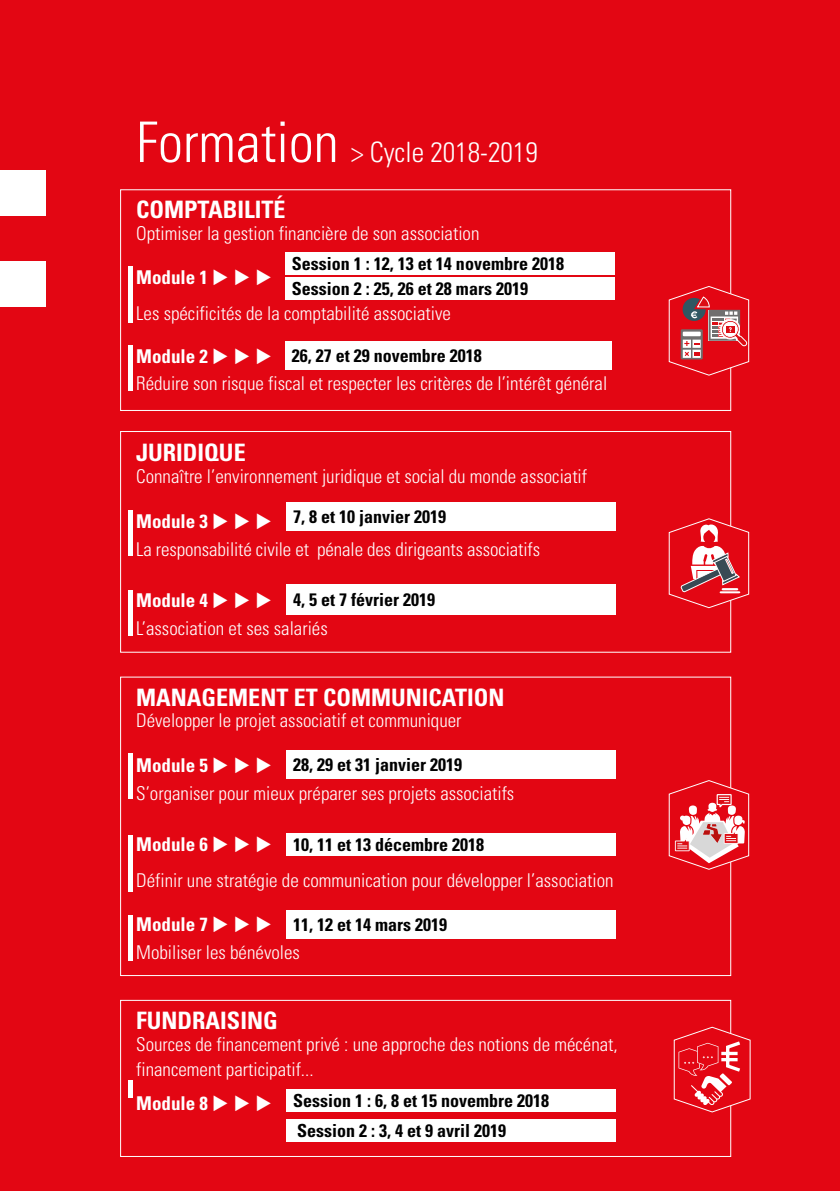
<style>
.page{position:relative;width:840px;height:1191px;background:#fff}
.page>*{position:absolute;margin:0;border:0;box-sizing:border-box;transform-origin:0 0}
.t1{font:300 condensed 28px "Univers LT Std";color:#fff}
.t2{font:700 condensed 24px "Univers LT Std";color:#fff}
.t3{font:300 condensed 19px/27.8px "Univers LT Std";color:#fff}
.t4{font:700 condensed 19px "Univers LT Std";color:#fff}
.t5{font:700 condensed 18px/25px "Univers LT Std";color:#000}
.s1{font-size:56px}
.s2{font-weight:700}
</style>
<div class="page">
<div style="left:0;top:0;width:839px;height:1191px;background:#e30613"></div>
<div style="left:120px;top:431px;width:610px;height:221px;border:1px solid #fff"></div>
<div style="left:120px;top:999px;width:610px;height:158px;border:1px solid #fff"></div>
<div style="left:120px;top:189px;width:610px;height:222px;border:1px solid #fff"></div>
<svg style="left:668px;top:518px;width:81px;height:91px"></svg>
<svg style="left:668px;top:779px;width:81px;height:91px"></svg>
<svg style="left:668px;top:285px;width:81px;height:91px"></svg>
<hr style="left:682px;top:332px;width:18px;height:4px;background:#fff">
<svg style="left:673px;top:1026px;width:78px;height:87px"></svg>
<div style="left:0;top:170px;width:45px;height:45px;background:#fff"></div>
<div style="left:0;top:261px;width:45px;height:45px;background:#fff"></div>
<div style="left:285px;top:252px;width:329px;height:23px;background:#fff"></div>
<div style="left:285px;top:277px;width:329px;height:23px;background:#fff"></div>
<div style="left:285px;top:341px;width:326px;height:28px;background:#fff"></div>
<div style="left:286px;top:503px;width:329px;height:28px;background:#fff"></div>
<div style="left:286px;top:584px;width:329px;height:31px;background:#fff"></div>
<div style="left:286px;top:750px;width:329px;height:28px;background:#fff"></div>
<div style="left:286px;top:833px;width:329px;height:23px;background:#fff"></div>
<div style="left:286px;top:910px;width:329px;height:28px;background:#fff"></div>
<div style="left:286px;top:1089px;width:329px;height:23px;background:#fff"></div>
<div style="left:286px;top:1118px;width:329px;height:23px;background:#fff"></div>
<hr style="left:128px;top:914px;width:4px;height:46px;background:#fff">
<hr style="left:128px;top:1081px;width:4px;height:17px;background:#fff">
<hr style="left:128px;top:835px;width:4px;height:56px;background:#fff">
<hr style="left:128px;top:753px;width:4px;height:45px;background:#fff">
<hr style="left:128px;top:590px;width:4px;height:46px;background:#fff">
<hr style="left:128px;top:511px;width:4px;height:45px;background:#fff">
<hr style="left:128px;top:345px;width:4px;height:46px;background:#fff">
<hr style="left:128px;top:266px;width:4px;height:57px;background:#fff">
<h1 class="t1" style="left:136px;top:135px;width:403px"><span class="s1">Formation</span> &gt; Cycle 2018-2019</h1>
<p class="t2" style="left:136px;top:194px;width:151px">COMPTABILITÉ</p>
<p class="t3" style="left:136px;top:219px;width:344px">Optimiser la gestion financière de son association</p>
<p class="t3" style="left:136px;top:260px;width:316px;line-height:35.8px"><span class="s2">Module 1</span> ◆ ◆ ◆<br>Les spécificités de la comptabilité associative</p>
<p class="t3" style="left:136px;top:342px;width:472px"><span class="s2">Module 2</span> ◆ ◆ ◆<br>Réduire son risque fiscal et respecter les critères de l’intérêt général</p>
<p class="t5" style="left:292px;top:251px;width:273px">Session 1 : 12, 13 et 14 novembre 2018<br>Session 2 : 25, 26 et 28 mars 2019</p>
<p class="t5" style="left:292px;top:343px;width:191px">26, 27 et 29 novembre 2018</p>
<p class="t2" style="left:136px;top:438px;width:111px">JURIDIQUE</p>
<p class="t3" style="left:136px;top:462px;width:452px">Connaître l’environnement juridique et social du monde associatif</p>
<p class="t3" style="left:136px;top:507px;width:405px"><span class="s2">Module 3</span> ◆ ◆ ◆<br>La responsabilité civile et pénale des dirigeants associatifs</p>
<p class="t3" style="left:136px;top:586px;width:193px"><span class="s2">Module 4</span> ◆ ◆ ◆<br>L’association et ses salariés</p>
<p class="t5" style="left:293px;top:504px;width:154px">7, 8 et 10 janvier 2019</p>
<p class="t5" style="left:293px;top:587px;width:143px">4, 5 et 7 février 2019</p>
<p class="t2" style="left:136px;top:682px;width:369px">MANAGEMENT ET COMMUNICATION</p>
<p class="t3" style="left:136px;top:707px;width:326px">Développer le projet associatif et communiquer</p>
<p class="t3" style="left:136px;top:751px;width:379px"><span class="s2">Module 5</span> ◆ ◆ ◆<br>S’organiser pour mieux préparer ses projets associatifs</p>
<p class="t3" style="left:136px;top:827px;width:478px;line-height:35.8px"><span class="s2">Module 6</span> ◆ ◆ ◆<br>Définir une stratégie de communication pour développer l’association</p>
<p class="t3" style="left:136px;top:910px;width:165px"><span class="s2">Module 7</span> ◆ ◆ ◆<br>Mobiliser les bénévoles</p>
<p class="t5" style="left:293px;top:752px;width:170px">28, 29 et 31 janvier 2019</p>
<p class="t5" style="left:293px;top:832px;width:192px">10, 11 et 13 décembre 2018</p>
<p class="t5" style="left:293px;top:911px;width:155px">11, 12 et 14 mars 2019</p>
<p class="t2" style="left:136px;top:1006px;width:143px">FUNDRAISING</p>
<p class="t3" style="left:136px;top:1032px;width:483px;line-height:25px">Sources de financement privé : une approche des notions de mécénat, financement participatif...</p>
<p class="t4" style="left:136px;top:1091px;width:137px">Module 8 ◆ ◆ ◆</p>
<p class="t5" style="left:293px;top:1086px;width:257px;line-height:29.2px">Session 1 : 6, 8 et 15 novembre 2018<br>Session 2 : 3, 4 et 9 avril 2019</p>
</div>
